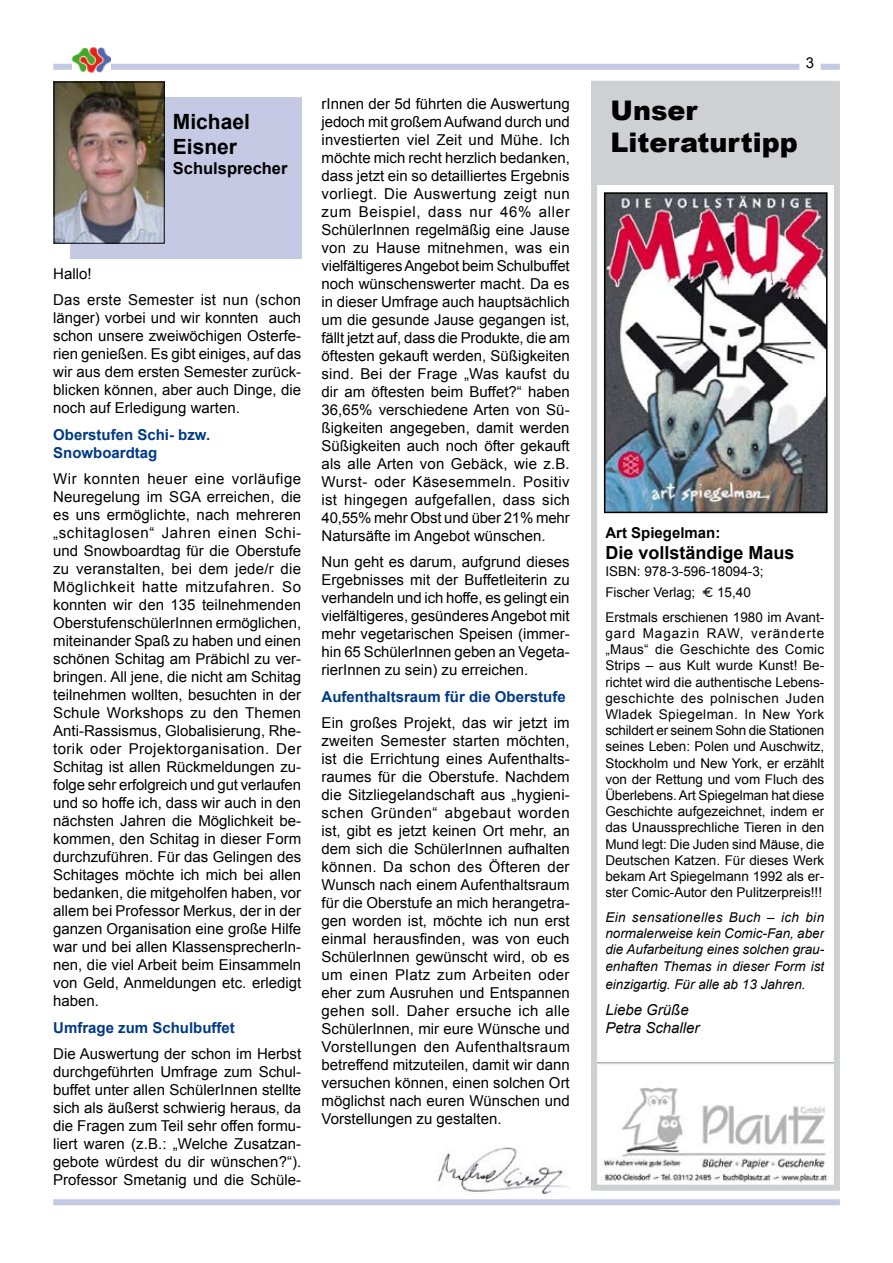
<style>
.page{position:relative;width:893px;height:1263px;background:#fff}
.page>*{position:absolute;margin:0;border:0;box-sizing:border-box;transform-origin:0 0}
.t1{font:900 27px/32.4px "Arial";color:#000}
.t2{font:700 21px/25.2px "Arial";color:#000}
.t3{font:700 18px "Arial";color:#000}
.t4{font:700 16.5px "Arial";color:#000}
.t5{font:15px/18px "Arial";color:#000;text-align:justify}
.t6{font:700 15px/18px "Arial";color:#003a84}
.t7{font:italic 15px/18px "Arial";color:#000}
.t8{font:700 15px "Arial";color:#000}
.t9{font:13.5px/16.2px "Arial";color:#000}
.t10{font:italic 13.5px/16.2px "Arial";color:#000;text-align:justify}
.s1{font-family:"Euro Logo"}
</style>
<div class="page">
<img style="left:598px;top:1062px;width:235px;height:121px">
<div style="left:591px;top:85px;width:249px;height:1106px;border:6px solid #cfd0d1"></div>
<div style="left:592px;top:82px;width:247px;height:102px;background:#cfd0d1"></div>
<div style="left:591px;top:81px;width:249px;height:104px;border:2px solid #cfd0d1"></div>
<div style="left:53px;top:1199px;width:787px;height:6px;background:#c6c9e3"></div>
<div style="left:53px;top:64px;width:787px;height:6px;background:#c6c9e3"></div>
<img style="left:72px;top:48px;width:39px;height:24px">
<div style="left:800px;top:52px;width:20px;height:24px;background:#fff"></div>
<img style="left:438px;top:1146px;width:132px;height:49px">
<div style="left:70px;top:97px;width:232px;height:161px;background:#c6c9e3"></div>
<img style="left:56px;top:84px;width:106px;height:157px">
<div style="left:54px;top:82px;width:110px;height:161px;border:1px solid #000"></div>
<img style="left:607px;top:195px;width:217px;height:315px">
<div style="left:604px;top:192px;width:223px;height:321px;border:2px solid #000"></div>
<h2 class="t2" style="left:173px;top:110px;width:79px">Michael<br>Eisner</h2>
<p class="t4" style="left:173px;top:157px;width:116px">Schulsprecher</p>
<p class="t5" style="left:53px;top:260px;width:250px;line-height:26.5px">Hallo!<br>Das erste Semester ist nun (schon</p>
<p class="t5" style="left:53px;top:309px;width:250px">länger) vorbei und wir konnten auch schon unsere zweiwöchigen Osterfe&shy;rien genießen. Es gibt einiges, auf das wir aus dem ersten Semester zurück&shy;blicken können, aber auch Dinge, die noch auf Erledigung warten.</p>
<p class="t6" style="left:53px;top:426px;width:158px">Oberstufen Schi- bzw.<br>Snowboardtag</p>
<p class="t5" style="left:53px;top:470px;width:250px">Wir konnten heuer eine vorläufige Neuregelung im SGA erreichen, die es uns ermöglichte, nach mehreren „schitaglosen“ Jahren einen Schi&shy;und Snowboardtag für die Oberstufe zu veranstalten, bei dem jede/r die Möglichkeit hatte mitzufahren. So konnten wir den 135 teilnehmenden OberstufenschülerInnen ermöglichen, miteinander Spaß zu haben und einen schönen Schitag am Präbichl zu ver&shy;bringen. All jene, die nicht am Schitag teilnehmen wollten, besuchten in der Schule Workshops zu den Themen Anti-Rassismus, Globalisierung, Rhe&shy;torik oder Projektorganisation. Der Schitag ist allen Rückmeldungen zu&shy;folge sehr erfolgreich und gut verlaufen und so hoffe ich, dass wir auch in den nächsten Jahren die Möglichkeit be&shy;kommen, den Schitag in dieser Form durchzuführen. Für das Gelingen des Schitages möchte ich mich bei allen bedanken, die mitgeholfen haben, vor allem bei Professor Merkus, der in der ganzen Organisation eine große Hilfe war und bei allen KlassensprecherIn&shy;nen, die viel Arbeit beim Einsammeln von Geld, Anmeldungen etc. erledigt haben.</p>
<p class="t6" style="left:53px;top:1019px;width:183px">Umfrage zum Schulbuffet</p>
<p class="t5" style="left:53px;top:1045px;width:250px">Die Auswertung der schon im Herbst durchgeführten Umfrage zum Schul&shy;buffet unter allen SchülerInnen stellte sich als äußerst schwierig heraus, da die Fragen zum Teil sehr offen formu&shy;liert waren (z.B.: „Welche Zusatzan&shy;gebote würdest du dir wünschen?“).<br>Professor Smetanig und die Schüle-</p>
<p class="t5" style="left:322px;top:95px;width:250px">rInnen der 5d führten die Auswertung jedoch mit großem Aufwand durch und investierten viel Zeit und Mühe. Ich möchte mich recht herzlich bedanken, dass jetzt ein so detailliertes Ergebnis vorliegt. Die Auswertung zeigt nun zum Beispiel, dass nur 46% aller SchülerInnen regelmäßig eine Jause von zu Hause mitnehmen, was ein vielfältigeres Angebot beim Schulbuffet noch wünschenswerter macht. Da es in dieser Umfrage auch hauptsächlich um die gesunde Jause gegangen ist, fällt jetzt auf, dass die Produkte, die am öftesten gekauft werden, Süßigkeiten sind. Bei der Frage „Was kaufst du dir am öftesten beim Buffet?“ haben 36,65% verschiedene Arten von Sü&shy;ßigkeiten angegeben, damit werden Süßigkeiten auch noch öfter gekauft als alle Arten von Gebäck, wie z.B.<br>Wurst- oder Käsesemmeln. Positiv ist hingegen aufgefallen, dass sich 40,55% mehr Obst und über 21% mehr Natursäfte im Angebot wünschen.</p>
<p class="t5" style="left:322px;top:553px;width:250px">Nun geht es darum, aufgrund dieses Ergebnisses mit der Buffetleiterin zu verhandeln und ich hoffe, es gelingt ein vielfältigeres, gesünderes Angebot mit mehr vegetarischen Speisen (immer&shy;hin 65 SchülerInnen geben an Vegeta&shy;rierInnen zu sein) zu erreichen.</p>
<p class="t6" style="left:322px;top:688px;width:246px">Aufenthaltsraum für die Oberstufe</p>
<p class="t5" style="left:322px;top:714px;width:250px">Ein großes Projekt, das wir jetzt im zweiten Semester starten möchten, ist die Errichtung eines Aufenthalts&shy;raumes für die Oberstufe. Nachdem die Sitzliegelandschaft aus „hygieni&shy;schen Gründen“ abgebaut worden ist, gibt es jetzt keinen Ort mehr, an dem sich die SchülerInnen aufhalten können. Da schon des Öfteren der Wunsch nach einem Aufenthaltsraum für die Oberstufe an mich herangetra&shy;gen worden ist, möchte ich nun erst einmal herausfinden, was von euch SchülerInnen gewünscht wird, ob es um einen Platz zum Arbeiten oder eher zum Ausruhen und Entspannen gehen soll. Daher ersuche ich alle SchülerInnen, mir eure Wünsche und Vorstellungen den Aufenthaltsraum betreffend mitzuteilen, damit wir dann versuchen können, einen solchen Ort möglichst nach euren Wünschen und Vorstellungen zu gestalten.</p>
<p class="t5" style="left:806px;top:54px;width:10px">3</p>
<h1 class="t1" style="left:611px;top:93px;width:189px">Unser<br>Literaturtipp</h1>
<p class="t8" style="left:605px;top:522px;width:117px">Art Spiegelman:</p>
<p class="t3" style="left:605px;top:541px;width:191px">Die vollständige Maus</p>
<p class="t9" style="left:605px;top:560px;width:160px;line-height:21.6px">ISBN: 978-3-596-18094-3;<br>Fischer Verlag; <span class="s1">E</span> 15,40</p>
<p class="t9" style="left:605px;top:609px;width:221px;text-align:justify">Erstmals erschienen 1980 im Avant&shy;gard Magazin RAW, veränderte „Maus“ die Geschichte des Comic Strips – aus Kult wurde Kunst! Be&shy;richtet wird die authentische Lebens&shy;geschichte des polnischen Juden Wladek Spiegelman. In New York schildert er seinem Sohn die Stationen seines Leben: Polen und Auschwitz, Stockholm und New York, er erzählt von der Rettung und vom Fluch des Überlebens. Art Spiegelman hat diese Geschichte aufgezeichnet, indem er das Unaussprechliche Tieren in den Mund legt: Die Juden sind Mäuse, die Deutschen Katzen. Für dieses Werk bekam Art Spiegelmann 1992 als er&shy;ster Comic-Autor den Pulitzerpreis!!!</p>
<p class="t10" style="left:605px;top:909px;width:220px">Ein sensationelles Buch – ich bin normalerweise kein Comic-Fan, aber die Aufarbeitung eines solchen grau&shy;enhaften Themas in dieser Form ist</p>
<p class="t10" style="left:605px;top:976px;width:202px">einzigartig. Für alle ab 13 Jahren.</p>
<p class="t7" style="left:605px;top:1001px;width:96px">Liebe Grüße<br>Petra Schaller</p>
</div>
